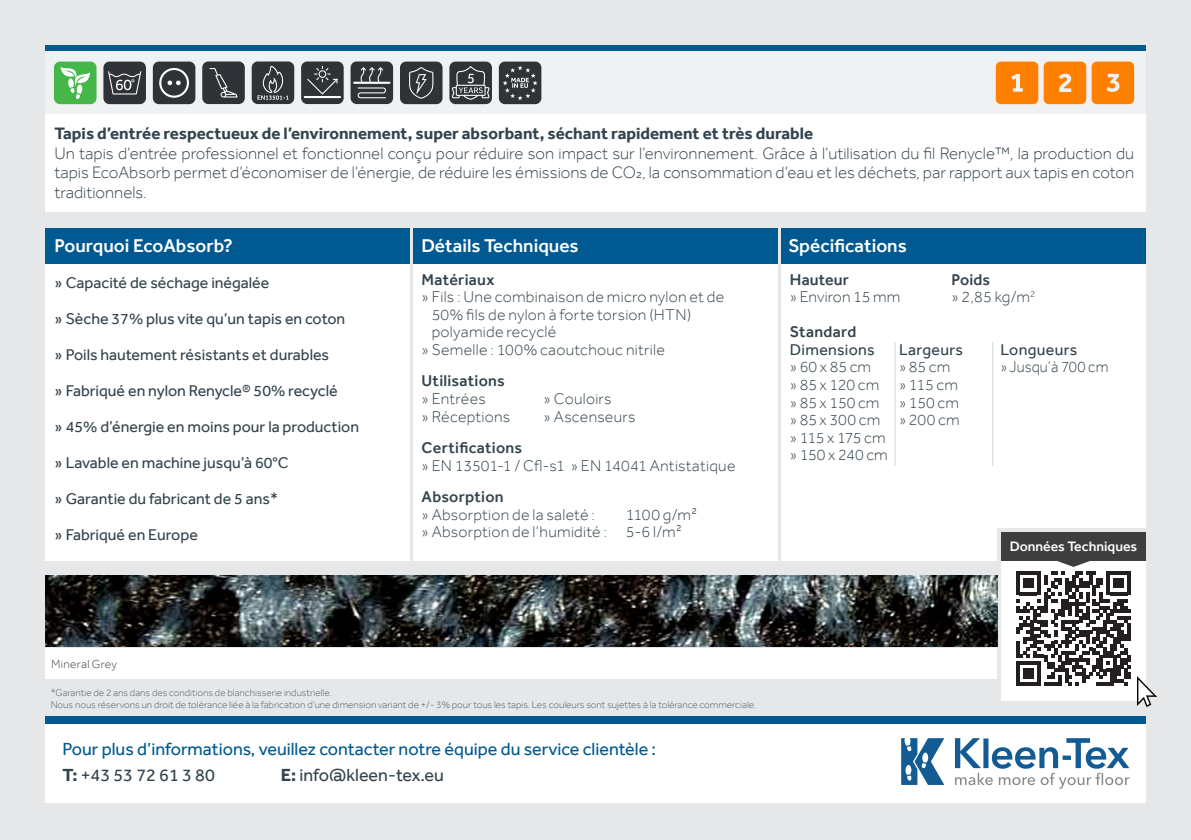
<style>
.page{position:relative;width:1191px;height:840px;background:#fff}
.page>*{position:absolute;margin:0;border:0;box-sizing:border-box;transform-origin:0 0}
.Picture_text{font:500 19px "Effra";color:#fff}
.t1{font:18px/26px "Effra";color:#005990}
.t2{font:18px "Effra";color:#33444d}
.Picture_text-2{font:300 17px/19.4px "Effra";color:#33444d;text-align:justify}
.Picture_text-3{font:700 17px "Effra";color:#33444d}
.Picture_text-4{font:300 16px/17.6px "Effra";letter-spacing:.015em;color:#33444d}
.Picture_text-5{font:16px "Effra";color:#33444d}
.Picture_text-6{font:500 16px "Effra";letter-spacing:.015em;color:#33444d}
.Picture_text-7{font:16px "Effra";letter-spacing:.02em;color:#33444d}
.Picture_text-8{font:300 16px "Effra";letter-spacing:-.005em;color:#33444d}
.Picture_text-9{font:300 16px "Effra";letter-spacing:.015em;color:#33444d;scale:.94 1}
.Picture_text-10{font:500 14px "Effra";color:#fff}
.Picture_text-11{font:300 12px "Effra";letter-spacing:.025em;color:#3e3e3f}
.t3{font:300 10px "Effra";color:#4f616a}
.s1{font-weight:500}
.s2{font-weight:700;color:#33444d}
.s3{color:#33444d}
.s4{font-weight:700}
</style>
<div class="page">
<div style="left:0;top:0;width:1191px;height:839px;background:#e6e7e9"></div>
<div style="left:45px;top:723px;width:1101px;height:79px;background:#fff"></div>
<div style="left:45px;top:716px;width:1101px;height:7px;background:#005990"></div>
<svg style="left:955px;top:738px;width:174px;height:50px"></svg>
<svg style="left:901px;top:738px;width:43px;height:46px"></svg>
<svg style="left:413px;top:263px;width:364px;height:297px"></svg>
<svg style="left:781px;top:263px;width:364px;height:297px"></svg>
<svg style="left:45px;top:263px;width:364px;height:297px"></svg>
<div style="left:45px;top:228px;width:1100px;height:35px;background:#005990"></div>
<svg style="left:45px;top:45px;width:1100px;height:7px"></svg>
<svg style="left:45px;top:114px;width:1100px;height:97px"></svg>
<div style="left:45px;top:52px;width:1100px;height:62px;background:#f0f1f2"></div>
<div style="left:1091px;top:62px;width:43px;height:42px;background:#ff8000;border-radius:5px"></div>
<div style="left:1043px;top:62px;width:43px;height:42px;background:#ff8000;border-radius:5px"></div>
<div style="left:995px;top:62px;width:43px;height:42px;background:#ff8000;border-radius:5px"></div>
<svg style="left:1106px;top:74px;width:13px;height:18px"></svg>
<svg style="left:1011px;top:74px;width:11px;height:18px"></svg>
<svg style="left:1058px;top:74px;width:13px;height:18px"></svg>
<svg style="left:997px;top:528px;width:152px;height:177px"></svg>
<hr style="left:894px;top:342px;width:1px;height:123px;background:#d1d2d4">
<hr style="left:992px;top:342px;width:1px;height:123px;background:#d1d2d4">
<div style="left:103px;top:62px;width:43px;height:42px;background:#2f3337;border-radius:6px"></div>
<svg style="left:108px;top:71px;width:33px;height:23px"></svg>
<div style="left:301px;top:62px;width:43px;height:42px;background:#2f3337;border-radius:6px"></div>
<hr style="left:304px;top:96px;width:37px;height:2px;background:#fff">
<svg style="left:307px;top:66px;width:30px;height:28px"></svg>
<div style="left:252px;top:62px;width:42px;height:42px;background:#2f3337;border-radius:6px"></div>
<svg style="left:257px;top:65px;width:31px;height:35px"></svg>
<div style="left:153px;top:62px;width:42px;height:42px;background:#2f3337;border-radius:6px"></div>
<svg style="left:159px;top:68px;width:30px;height:30px"></svg>
<div style="left:350px;top:62px;width:43px;height:42px;background:#2f3337;border-radius:6px"></div>
<svg style="left:353px;top:67px;width:37px;height:31px"></svg>
<div style="left:449px;top:62px;width:43px;height:42px;background:#2f3337;border-radius:6px"></div>
<svg style="left:451px;top:66px;width:39px;height:34px"></svg>
<div style="left:400px;top:62px;width:42px;height:42px;background:#2f3337;border-radius:6px"></div>
<svg style="left:409px;top:67px;width:24px;height:32px"></svg>
<div style="left:499px;top:62px;width:42px;height:42px;background:#2f3337;border-radius:6px"></div>
<svg style="left:502px;top:65px;width:35px;height:35px"></svg>
<div style="left:202px;top:62px;width:43px;height:42px;background:#2f3337;border-radius:6px"></div>
<svg style="left:209px;top:68px;width:28px;height:29px"></svg>
<div style="left:54px;top:62px;width:42px;height:42px;background:#45b749;border-radius:6px"></div>
<svg style="left:60px;top:67px;width:30px;height:32px"></svg>
<div style="left:45px;top:647px;width:952px;height:31px;background:#fff"></div>
<img style="left:45px;top:575px;width:952px;height:71px">
<img style="left:1137px;top:676px;width:19px;height:29px">
<p class="Picture_text-3" style="left:54px;top:123px;width:760px">Tapis d’entrée respectueux de l’environnement, super absorbant, séchant rapidement et très durable</p>
<p class="Picture_text-2" style="left:54px;top:143px;width:1081px">Un tapis d’entrée professionnel et fonctionnel conçu pour réduire son impact sur l’environnement. Grâce à l’utilisation du fil Renycle™, la production du tapis EcoAbsorb permet d’économiser de l’énergie, de réduire les émissions de CO2, la consommation d’eau et les déchets, par rapport aux tapis en coton traditionnels.</p>
<p class="Picture_text" style="left:54px;top:234px;width:180px">Pourquoi EcoAbsorb?</p>
<p class="Picture_text-5" style="left:54px;top:273px;width:216px">» Capacité de séchage inégalée</p>
<p class="Picture_text-5" style="left:54px;top:309px;width:292px">» Sèche 37% plus vite qu’un tapis en coton</p>
<p class="Picture_text-5" style="left:54px;top:345px;width:276px">» Poils hautement résistants et durables</p>
<p class="Picture_text-5" style="left:54px;top:381px;width:285px">» Fabriqué en nylon Renycle® 50% recyclé</p>
<p class="Picture_text-5" style="left:54px;top:417px;width:306px">» 45% d’énergie en moins pour la production</p>
<p class="Picture_text-5" style="left:54px;top:453px;width:236px">» Lavable en machine jusqu’à 60°C</p>
<p class="Picture_text-5" style="left:54px;top:489px;width:225px">» Garantie du fabricant de 5 ans*</p>
<p class="Picture_text-5" style="left:54px;top:525px;width:145px">» Fabriqué en Europe</p>
<p class="Picture_text-11" style="left:51px;top:656px;width:67px">Mineral Grey</p>
<p class="Picture_text" style="left:421px;top:234px;width:159px">Détails Techniques</p>
<p class="Picture_text" style="left:788px;top:234px;width:120px">Spécifications</p>
<p class="Picture_text-6" style="left:790px;top:270px;width:61px">Hauteur</p>
<p class="Picture_text-6" style="left:951px;top:270px;width:40px">Poids</p>
<p class="Picture_text-4" style="left:790px;top:288px;width:112px">» Environ 15 mm</p>
<p class="Picture_text-4" style="left:951px;top:288px;width:85px">» 2,85 kg/m<sup>2</sup></p>
<p class="Picture_text-6" style="left:790px;top:322px;width:68px">Standard</p>
<p class="Picture_text-7" style="left:790px;top:340px;width:86px">Dimensions</p>
<p class="Picture_text-7" style="left:899px;top:340px;width:65px">Largeurs</p>
<p class="Picture_text-7" style="left:1000px;top:340px;width:78px">Longueurs</p>
<p class="Picture_text-4" style="left:790px;top:358px;width:83px">» 60 x 85 cm</p>
<p class="Picture_text-4" style="left:899px;top:358px;width:53px">» 85 cm</p>
<p class="Picture_text-9" style="left:1000px;top:357px;width:116px">» Jusqu’à 700 cm</p>
<p class="Picture_text-8" style="left:790px;top:375px;width:169px">» 85 x 120 cm » 115 cm</p>
<p class="Picture_text-4" style="left:790px;top:393px;width:170px">» 85 x 150 cm » 150 cm</p>
<p class="Picture_text-4" style="left:790px;top:410px;width:171px">» 85 x 300 cm » 200 cm</p>
<p class="Picture_text-4" style="left:790px;top:428px;width:97px">» 115 x 175 cm</p>
<p class="Picture_text-4" style="left:790px;top:445px;width:99px">» 150 x 240 cm</p>
<p class="Picture_text-6" style="left:421px;top:270px;width:74px">Matériaux</p>
<p class="Picture_text-4" style="left:421px;top:288px;width:304px">» Fils : Une combinaison de micro nylon et de</p>
<p class="Picture_text-4" style="left:432px;top:305px;width:261px">50% fils de nylon à forte torsion (HTN)</p>
<p class="Picture_text-4" style="left:421px;top:323px;width:245px;text-indent:10px">polyamide recyclé<br>» Semelle : 100% caoutchouc nitrile</p>
<p class="Picture_text-6" style="left:421px;top:371px;width:85px">Utilisations</p>
<p class="Picture_text-4" style="left:421px;top:389px;width:66px">» Entrées</p>
<p class="Picture_text-4" style="left:543px;top:389px;width:69px">» Couloirs</p>
<p class="Picture_text-4" style="left:421px;top:407px;width:90px">» Réceptions</p>
<p class="Picture_text-4" style="left:543px;top:407px;width:93px">» Ascenseurs</p>
<p class="Picture_text-6" style="left:421px;top:438px;width:102px">Certifications</p>
<p class="Picture_text-4" style="left:421px;top:456px;width:315px">» EN 13501-1 / Cfl-s1 » EN 14041 Antistatique</p>
<p class="Picture_text-4" style="left:421px;top:487px;width:175px"><span class="s1">Absorption<br></span>» Absorption de la saleté :</p>
<p class="Picture_text-4" style="left:421px;top:505px;width:277px;text-indent:204px">1100 g/m² » Absorption de l’humidité : 5-6 l/m²</p>
<p class="Picture_text-10" style="left:1010px;top:537px;width:129px">Données Techniques</p>
<p class="t3" style="left:51px;top:686px;width:283px">*Garantie de 2 ans dans des conditions de blanchisserie industrielle.</p>
<p class="t3" style="left:51px;top:698px;width:707px">Nous nous réservons un droit de tolérance liée à la fabrication d’une dimension variant de +/- 3% pour tous les tapis. Les couleurs sont sujettes à la tolérance commerciale.</p>
<p class="t1" style="left:63px;top:735px;width:595px">Pour plus d’informations, veuillez contacter notre équipe du service clientèle :<br><span class="s2">T:</span> <span class="s3">+43 53 72 61 3 80</span></p>
<p class="t2" style="left:281px;top:763px;width:165px"><span class="s4">E:</span> info@kleen-tex.eu</p>
</div>
